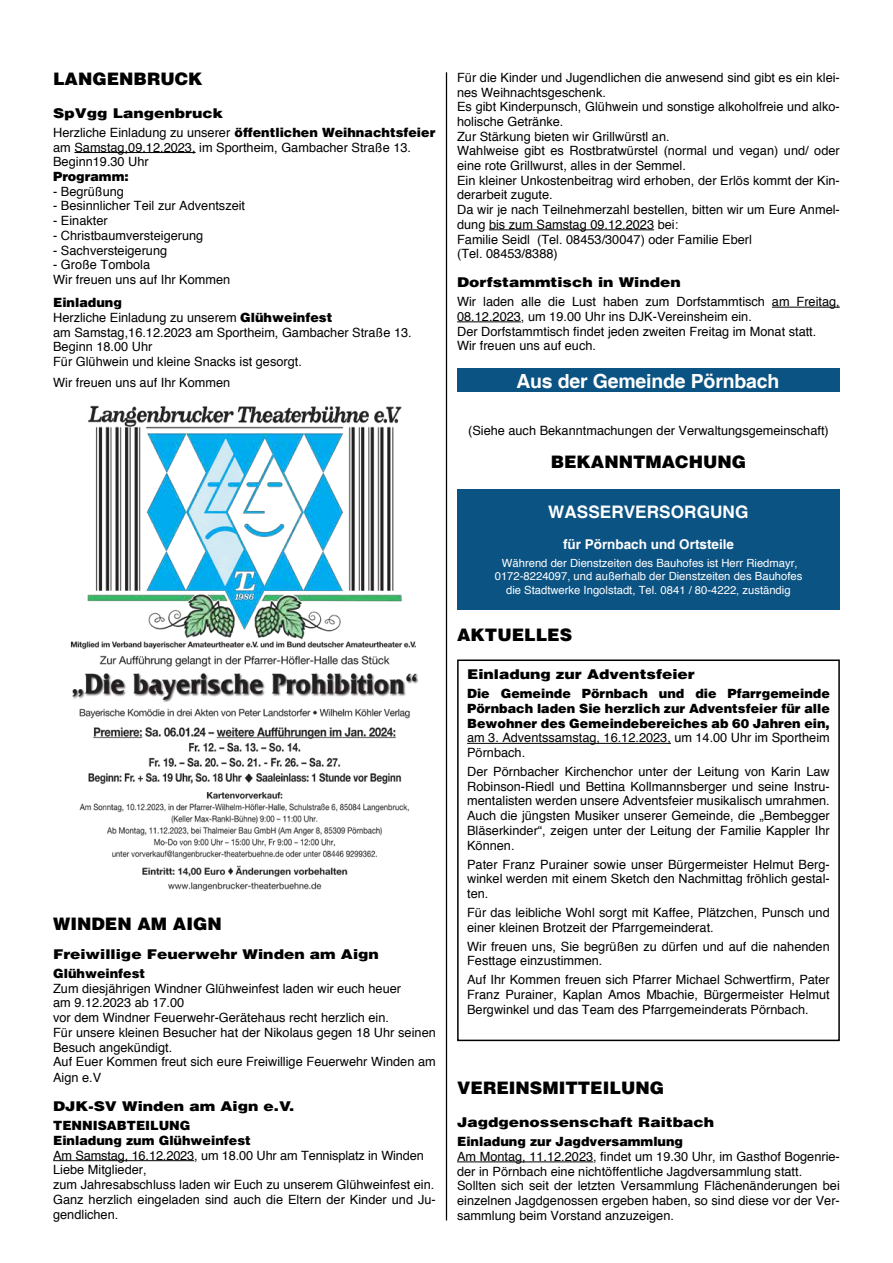
<style>
.page{position:relative;width:893px;height:1263px;background:#fff}
.page>*{position:absolute;margin:0;border:0;box-sizing:border-box;transform-origin:0 0}
.t1{font:700 19.5px "Helvetica";letter-spacing:-.01em;color:#fff}
.t2{font:900 17.25px "Helvetica";color:#000}
.t3{font:700 17.25px "Helvetica";color:#fff}
.t4{font:900 13.5px "Helvetica";color:#000;scale:1.15 1}
.t5{font:700 13.5px "Helvetica";color:#fff}
.t6{font:12.75px/14.7px "Helvetica";color:#000}
.t7{font:900 12.75px/14.7px "Helvetica";color:#000}
.t8{font:11.25px/13.5px "Helvetica";color:#fff;text-align:center}
.s1{font-weight:900}
</style>
<div class="page">
<hr style="left:446px;top:72px;width:1px;height:1148px;background:#000">
<hr style="left:74px;top:152px;width:122px;height:1px;background:#000">
<hr style="left:53px;top:1160px;width:141px;height:1px;background:#000">
<img style="left:70px;top:405px;width:349px;height:487px">
<hr style="left:489px;top:229px;width:165px;height:1px;background:#000">
<hr style="left:772px;top:307px;width:68px;height:1px;background:#000">
<hr style="left:457px;top:322px;width:64px;height:1px;background:#000">
<hr style="left:457px;top:1161px;width:136px;height:1px;background:#000">
<div style="left:457px;top:369px;width:383px;height:23px;background:#0b5383"></div>
<div style="left:457px;top:489px;width:383px;height:120px;background:#0b5383"></div>
<hr style="left:467px;top:743px;width:204px;height:1px;background:#000">
<div style="left:457px;top:659px;width:383px;height:382px;border:2px solid #000"></div>
<h2 class="t2" style="left:53px;top:67px;width:151px">LANGENBRUCK</h2>
<p class="t4" style="left:53px;top:104px;width:149px">SpVgg Langenbruck</p>
<p class="t6" style="left:53px;top:125px;width:384px">Herzliche Einladung zu unserer <span class="s1">öffentlichen Weihnachtsfeier </span>am Samstag,09.12.2023, im Sportheim, Gambacher Straße 13.<br>Beginn19.30 Uhr</p>
<p class="t7" style="left:53px;top:169px;width:77px">Programm:</p>
<p class="t6" style="left:53px;top:184px;width:72px">- Begrüßung</p>
<p class="t6" style="left:53px;top:198px;width:194px">- Besinnlicher Teil zur Adventszeit</p>
<p class="t6" style="left:53px;top:213px;width:56px">- Einakter</p>
<p class="t6" style="left:53px;top:228px;width:152px">- Christbaumversteigerung</p>
<p class="t6" style="left:53px;top:242px;width:116px">- Sachversteigerung</p>
<p class="t6" style="left:53px;top:257px;width:179px">- Große Tombola<br>Wir freuen uns auf Ihr Kommen</p>
<p class="t6" style="left:53px;top:295px;width:360px"><span class="s1">Einladung<br></span>Herzliche Einladung zu unserem <span class="s1">Glühweinfest<br></span>am Samstag,16.12.2023 am Sportheim, Gambacher Straße 13.<br>Beginn 18.00 Uhr<br>Für Glühwein und kleine Snacks ist gesorgt.</p>
<p class="t6" style="left:53px;top:374px;width:179px">Wir freuen uns auf Ihr Kommen</p>
<h2 class="t2" style="left:53px;top:912px;width:170px">WINDEN AM AIGN</h2>
<p class="t4" style="left:53px;top:945px;width:285px">Freiwillige Feuerwehr Winden am Aign</p>
<p class="t7" style="left:53px;top:966px;width:94px">Glühweinfest</p>
<p class="t6" style="left:53px;top:980px;width:384px">Zum diesjährigen Windner Glühweinfest laden wir euch heuer<br>am 9.12.2023 ab 17.00<br>vor dem Windner Feuerwehr-Gerätehaus recht herzlich ein.<br>Für unsere kleinen Besucher hat der Nikolaus gegen 18 Uhr seinen Besuch angekündigt.<br>Auf Euer Kommen freut sich eure Freiwillige Feuerwehr Winden am</p>
<p class="t6" style="left:53px;top:1070px;width:50px">Aign e.V</p>
<p class="t4" style="left:53px;top:1098px;width:211px">DJK-SV Winden am Aign e.V.</p>
<p class="t7" style="left:53px;top:1118px;width:199px">TENNISABTEILUNG<br>Einladung zum Glühweinfest</p>
<p class="t6" style="left:53px;top:1147px;width:384px">Am Samstag, 16.12.2023, um 18.00 Uhr am Tennisplatz in Winden Liebe Mitglieder,<br>zum Jahresabschluss laden wir Euch zu unserem Glühweinfest ein.<br>Ganz herzlich eingeladen sind auch die Eltern der Kinder und Ju&shy;gendlichen.</p>
<p class="t6" style="left:457px;top:70px;width:384px">Für die Kinder und Jugendlichen die anwesend sind gibt es ein klei&shy;nes Weihnachtsgeschenk.<br>Es gibt Kinderpunsch, Glühwein und sonstige alkoholfreie und alko&shy;holische Getränke.<br>Zur Stärkung bieten wir Grillwürstl an.<br>Wahlweise gibt es Rostbratwürstel (normal und vegan) und/ oder eine rote Grillwurst, alles in der Semmel.<br>Ein kleiner Unkostenbeitrag wird erhoben, der Erlös kommt der Kin&shy;derarbeit zugute.<br>Da wir je nach Teilnehmerzahl bestellen, bitten wir um Eure Anmel&shy;dung bis zum Samstag 09.12.2023 bei:<br>Familie Seidl (Tel. 08453/30047) oder Familie Eberl<br>(Tel. 08453/8388)</p>
<p class="t4" style="left:457px;top:274px;width:196px">Dorfstammtisch in Winden</p>
<p class="t6" style="left:457px;top:294px;width:384px">Wir laden alle die Lust haben zum Dorfstammtisch am Freitag, 08.12.2023, um 19.00 Uhr ins DJK-Vereinsheim ein.<br>Der Dorfstammtisch findet jeden zweiten Freitag im Monat statt.<br>Wir freuen uns auf euch.</p>
<h1 class="t1" style="left:516px;top:369px;width:264px">Aus der Gemeinde Pörnbach</h1>
<p class="t6" style="left:468px;top:423px;width:362px">(Siehe auch Bekanntmachungen der Verwaltungsgemeinschaft)</p>
<h2 class="t2" style="left:551px;top:451px;width:197px">BEKANNTMACHUNG</h2>
<h2 class="t3" style="left:548px;top:501px;width:202px">WASSERVERSORGUNG</h2>
<p class="t5" style="left:563px;top:536px;width:173px">für Pörnbach und Ortsteile</p>
<p class="t8" style="left:495px;top:556px;width:309px">Während der Dienstzeiten des Bauhofes ist Herr Riedmayr,<br>0172-8224097, und außerhalb der Dienstzeiten des Bauhofes die Stadtwerke Ingolstadt, Tel. 0841 / 80-4222, zuständig</p>
<h2 class="t2" style="left:457px;top:624px;width:116px">AKTUELLES</h2>
<p class="t4" style="left:467px;top:666px;width:200px">Einladung zur Adventsfeier</p>
<p class="t7" style="left:467px;top:686px;width:364px;text-align:justify">Die Gemeinde Pörnbach und die Pfarrgemeinde Pörnbach laden Sie herzlich zur Adventsfeier für alle Bewohner des Gemeindebereiches ab 60 Jahren ein,</p>
<p class="t6" style="left:467px;top:730px;width:364px">am 3. Adventssamstag, 16.12.2023, um 14.00 Uhr im Sportheim<br>Pörnbach.</p>
<p class="t6" style="left:467px;top:764px;width:364px;text-align:justify">Der Pörnbacher Kirchenchor unter der Leitung von Karin Law Robinson-Riedl und Bettina Kollmannsberger und seine Instru&shy;mentalisten werden unsere Adventsfeier musikalisch umrahmen.<br>Auch die jüngsten Musiker unserer Gemeinde, die „Bembegger Bläserkinder“, zeigen unter der Leitung der Familie Kappler Ihr Können.</p>
<p class="t6" style="left:467px;top:856px;width:364px;text-align:justify">Pater Franz Purainer sowie unser Bürgermeister Helmut Berg&shy;winkel werden mit einem Sketch den Nachmittag fröhlich gestal&shy;ten.</p>
<p class="t6" style="left:467px;top:905px;width:364px">Für das leibliche Wohl sorgt mit Kaffee, Plätzchen, Punsch und einer kleinen Brotzeit der Pfarrgemeinderat.</p>
<p class="t6" style="left:467px;top:938px;width:364px">Wir freuen uns, Sie begrüßen zu dürfen und auf die nahenden<br>Festtage einzustimmen.</p>
<p class="t6" style="left:467px;top:972px;width:364px;text-align:justify">Auf Ihr Kommen freuen sich Pfarrer Michael Schwertfirm, Pater Franz Purainer, Kaplan Amos Mbachie, Bürgermeister Helmut Bergwinkel und das Team des Pfarrgemeinderats Pörnbach.</p>
<h2 class="t2" style="left:457px;top:1076px;width:208px">VEREINSMITTEILUNG</h2>
<p class="t4" style="left:457px;top:1113px;width:225px">Jagdgenossenschaft Raitbach</p>
<p class="t7" style="left:457px;top:1134px;width:227px">Einladung zur Jagdversammlung</p>
<p class="t6" style="left:457px;top:1149px;width:384px">Am Montag, 11.12.2023, findet um 19.30 Uhr, im Gasthof Bogenrie&shy;der in Pörnbach eine nichtöffentliche Jagdversammlung statt.<br>Sollten sich seit der letzten Versammlung Flächenänderungen bei einzelnen Jagdgenossen ergeben haben, so sind diese vor der Ver&shy;sammlung beim Vorstand anzuzeigen.</p>
</div>
